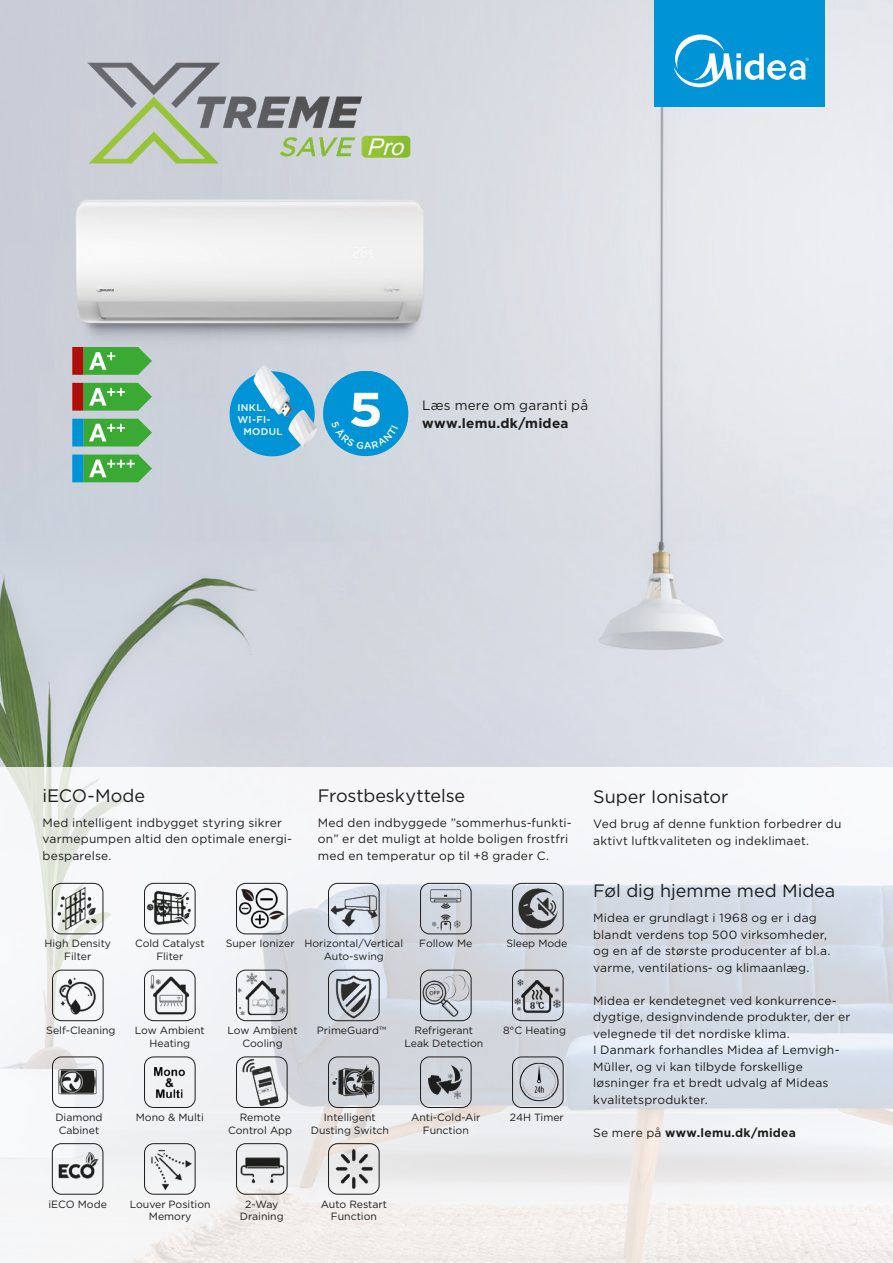
<style>
.page{position:relative;width:893px;height:1263px;background:#fff}
.page>*{position:absolute;margin:0;border:0;box-sizing:border-box;transform-origin:0 0}
.t1{font:700 48px "Gotham";color:#fff;scale:1.15 1}
.t2{font:18px "Gotham";color:#1d1d1b}
.t3{font:13.5px "Gotham";letter-spacing:.01em;color:#1d1d1b}
.t4{font:700 13.5px "Gotham";letter-spacing:.02em;color:#1d1d1b}
.t5{font:12px/16.5px "Gotham";letter-spacing:.015em;color:#1d1d1b}
.t6{font:700 12px "Gotham";letter-spacing:.02em;color:#1d1d1b}
.t7{font:10.5px/12.6px "Gotham";color:#1d1d1b;text-align:center}
.t8{font:500 9.75px "Gotham";letter-spacing:.035em;color:#fff}
.s1{font-weight:400}
</style>
<div class="page">
<img style="left:0;top:0;width:893px;height:767px">
<svg style="left:0;top:767px;width:893px;height:496px;fill:#f1f1f2"></svg>
<img style="left:0;top:0;width:460px;height:204px">
<div style="left:655px;top:0;width:170px;height:106px;background:#0093d6"></div>
<svg style="left:673px;top:35px;width:136px;height:52px"></svg>
<div style="left:323px;top:371px;width:85px;height:85px;background:#0093d6;border-radius:50%"></div>
<div style="left:230px;top:371px;width:85px;height:85px;background:#0093d6;border-radius:50%"></div>
<img style="left:254px;top:365px;width:63px;height:82px">
<img style="left:328px;top:970px;width:51px;height:51px">
<div style="left:328px;top:970px;width:52px;height:51px;border:1px solid #1d1d1b;border-radius:9px"></div>
<img style="left:420px;top:975px;width:51px;height:43px">
<div style="left:420px;top:970px;width:52px;height:51px;border:1px solid #1d1d1b;border-radius:9px"></div>
<img style="left:512px;top:970px;width:51px;height:51px">
<div style="left:512px;top:970px;width:52px;height:51px;border:1px solid #1d1d1b;border-radius:9px"></div>
<img style="left:53px;top:970px;width:50px;height:51px">
<div style="left:52px;top:970px;width:52px;height:51px;border:1px solid #1d1d1b;border-radius:9px"></div>
<img style="left:145px;top:970px;width:50px;height:51px">
<div style="left:144px;top:970px;width:52px;height:51px;border:1px solid #1d1d1b;border-radius:9px"></div>
<img style="left:238px;top:972px;width:47px;height:43px">
<div style="left:236px;top:970px;width:52px;height:51px;border:1px solid #1d1d1b;border-radius:9px"></div>
<img style="left:52px;top:883px;width:51px;height:51px">
<div style="left:52px;top:883px;width:51px;height:51px;border:1px solid #1d1d1b;border-radius:9px"></div>
<img style="left:145px;top:883px;width:50px;height:51px">
<div style="left:144px;top:883px;width:52px;height:51px;border:1px solid #1d1d1b;border-radius:9px"></div>
<img style="left:237px;top:883px;width:50px;height:51px">
<div style="left:236px;top:883px;width:52px;height:51px;border:1px solid #1d1d1b;border-radius:9px"></div>
<img style="left:328px;top:883px;width:51px;height:51px">
<div style="left:328px;top:883px;width:52px;height:51px;border:1px solid #1d1d1b;border-radius:9px"></div>
<img style="left:420px;top:883px;width:51px;height:51px">
<div style="left:420px;top:883px;width:52px;height:51px;border:1px solid #1d1d1b;border-radius:9px"></div>
<img style="left:512px;top:883px;width:51px;height:51px">
<div style="left:512px;top:883px;width:52px;height:51px;border:1px solid #1d1d1b;border-radius:9px"></div>
<img style="left:53px;top:1057px;width:50px;height:50px">
<div style="left:52px;top:1056px;width:52px;height:52px;border:1px solid #1d1d1b;border-radius:9px"></div>
<img style="left:155px;top:1067px;width:30px;height:30px">
<div style="left:144px;top:1056px;width:52px;height:52px;border:1px solid #1d1d1b;border-radius:9px"></div>
<img style="left:237px;top:1057px;width:50px;height:50px">
<div style="left:236px;top:1056px;width:52px;height:52px;border:1px solid #1d1d1b;border-radius:9px"></div>
<img style="left:328px;top:1057px;width:51px;height:50px">
<div style="left:328px;top:1056px;width:52px;height:52px;border:1px solid #1d1d1b;border-radius:9px"></div>
<img style="left:429px;top:1066px;width:34px;height:32px">
<div style="left:420px;top:1056px;width:52px;height:52px;border:1px solid #1d1d1b;border-radius:9px"></div>
<img style="left:516px;top:1061px;width:43px;height:42px">
<div style="left:512px;top:1056px;width:52px;height:52px;border:1px solid #1d1d1b;border-radius:9px"></div>
<img style="left:55px;top:1151px;width:45px;height:31px">
<div style="left:52px;top:1143px;width:51px;height:52px;border:1px solid #1d1d1b;border-radius:9px"></div>
<img style="left:239px;top:1151px;width:46px;height:36px">
<div style="left:236px;top:1143px;width:52px;height:52px;border:1px solid #1d1d1b;border-radius:9px"></div>
<img style="left:333px;top:1149px;width:42px;height:41px">
<div style="left:328px;top:1143px;width:52px;height:52px;border:1px solid #1d1d1b;border-radius:9px"></div>
<img style="left:147px;top:1147px;width:45px;height:44px">
<div style="left:144px;top:1143px;width:52px;height:52px;border:1px solid #1d1d1b;border-radius:9px"></div>
<svg style="left:72px;top:347px;width:80px;height:28px;background:#679e4e"></svg>
<svg style="left:72px;top:383px;width:80px;height:28px;background:#6aa051"></svg>
<svg style="left:72px;top:419px;width:80px;height:27px;background:#51b16c"></svg>
<svg style="left:72px;top:454px;width:80px;height:28px;background:#55b370"></svg>
<svg style="left:331px;top:438px;width:67px;height:11px"></svg>
<p class="t8" style="left:237px;top:401px;width:30px">INKL.</p>
<p class="t8" style="left:237px;top:413px;width:35px">WI-FI-</p>
<p class="t8" style="left:243px;top:425px;width:41px">MODUL</p>
<h1 class="t1" style="left:348px;top:378px;width:32px">5</h1>
<p class="t3" style="left:422px;top:397px;width:167px">Læs mere om garanti på</p>
<p class="t4" style="left:422px;top:414px;width:148px">www.lemu.dk/midea</p>
<h2 class="t2" style="left:43px;top:784px;width:104px">iECO-Mode</h2>
<p class="t5" style="left:43px;top:814px;width:251px">Med intelligent indbygget styring sikrer varmepumpen altid den optimale energi&shy;besparelse.</p>
<h2 class="t2" style="left:318px;top:784px;width:149px">Frostbeskyttelse</h2>
<p class="t5" style="left:318px;top:814px;width:255px">Med den indbyggede ”sommerhus-funkti&shy;on” er det muligt at holde boligen frostfri med en temperatur op til +8 grader C.</p>
<h2 class="t2" style="left:593px;top:785px;width:137px">Super Ionisator</h2>
<p class="t5" style="left:593px;top:815px;width:250px">Ved brug af denne funktion forbedrer du aktivt luftkvaliteten og indeklimaet.</p>
<p class="t7" style="left:44px;top:937px;width:68px">High Density<br>Filter</p>
<p class="t7" style="left:135px;top:937px;width:71px">Cold Catalyst<br>Fliter</p>
<p class="t7" style="left:324px;top:937px;width:81px;text-align:left;text-indent:-98px">Super Ionizer Horizontal/Vertical<br>Auto-swing</p>
<p class="t7" style="left:419px;top:937px;width:55px">Follow Me</p>
<p class="t7" style="left:506px;top:937px;width:63px">Sleep Mode</p>
<p class="t7" style="left:46px;top:1024px;width:71px">Self-Cleaning</p>
<p class="t7" style="left:135px;top:1024px;width:72px">Low Ambient</p>
<p class="t7" style="left:503px;top:1024px;width:64px">8°C Heating</p>
<p class="t7" style="left:149px;top:1036px;width:42px">Heating</p>
<p class="t7" style="left:317px;top:1024px;width:71px">PrimeGuard™</p>
<p class="t7" style="left:404px;top:1024px;width:80px">Refrigerant<br>Leak Detection</p>
<p class="t7" style="left:228px;top:1024px;width:72px">Low Ambient<br>Cooling</p>
<p class="t7" style="left:55px;top:1111px;width:49px">Diamond<br>Cabinet</p>
<p class="t7" style="left:136px;top:1111px;width:70px">Mono &amp; Multi</p>
<p class="t7" style="left:228px;top:1111px;width:66px">Remote<br>Control App</p>
<p class="t7" style="left:311px;top:1111px;width:80px">Intelligent<br>Dusting Switch</p>
<p class="t7" style="left:411px;top:1111px;width:71px">Anti-Cold-Air<br>Function</p>
<p class="t7" style="left:510px;top:1111px;width:55px">24H Timer</p>
<p class="t7" style="left:48px;top:1197px;width:60px">iECO Mode</p>
<p class="t7" style="left:240px;top:1197px;width:45px">2-Way<br>Draining</p>
<p class="t7" style="left:321px;top:1197px;width:68px">Auto Restart<br>Function</p>
<p class="t7" style="left:130px;top:1197px;width:82px">Louver Position<br>Memory</p>
<h2 class="t2" style="left:593px;top:879px;width:244px">Føl dig hjemme med Midea</h2>
<p class="t5" style="left:593px;top:909px;width:239px">Midea er grundlagt i 1968 og er i dag blandt verdens top 500 virksomheder, og en af de største producenter af bl.a. varme, ventilations- og klimaanlæg.</p>
<p class="t5" style="left:593px;top:992px;width:259px">Midea er kendetegnet ved konkurrence&shy;dygtige, designvindende produkter, der er velegnede til det nordiske klima.<br>I Danmark forhandles Midea af Lemvigh-Müller, og vi kan tilbyde forskellige løsninger fra et bredt udvalg af Mideas kvalitetsprodukter.</p>
<p class="t6" style="left:593px;top:1124px;width:204px"><span class="s1">Se mere på</span> www.lemu.dk/midea</p>
</div>
